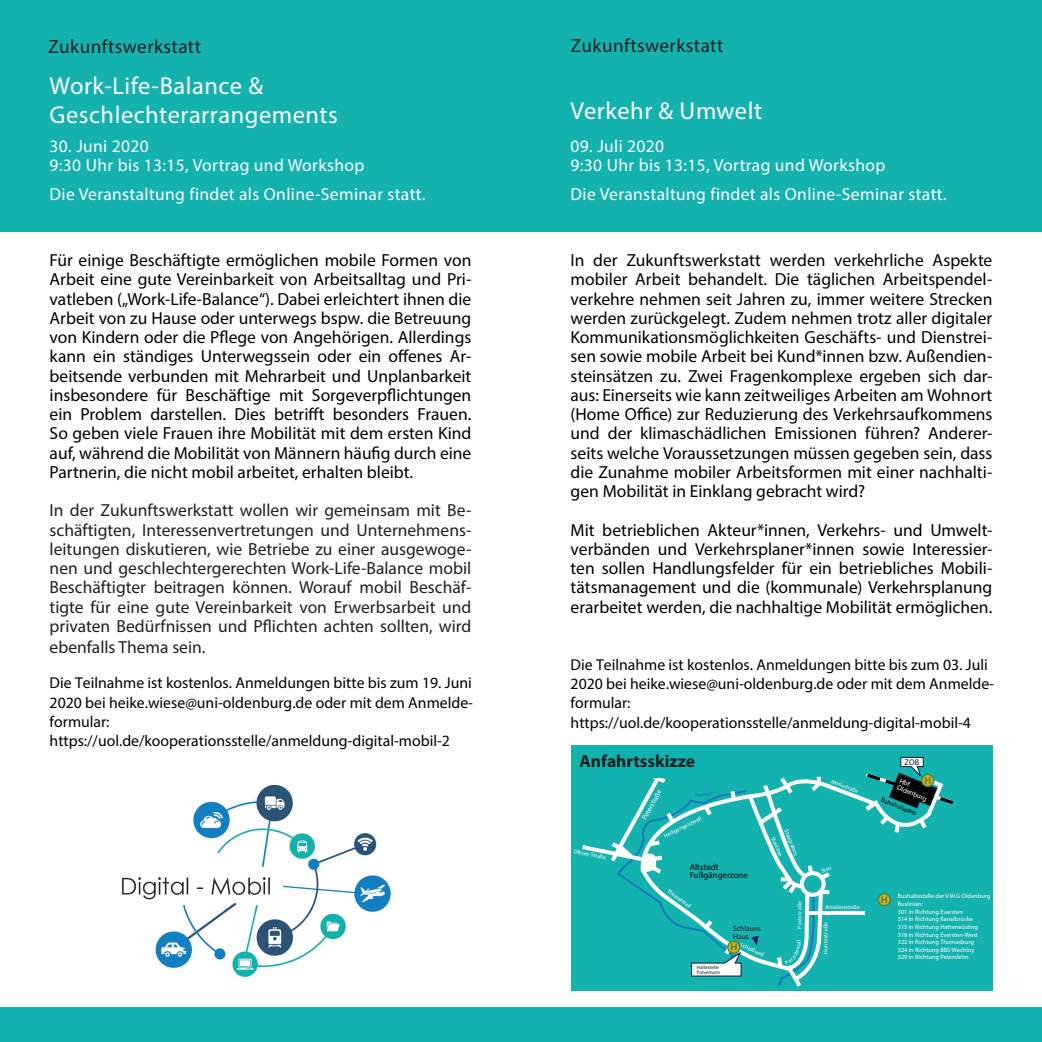
<style>
.page{position:relative;width:1042px;height:1042px;background:#fff}
.page>*{position:absolute;margin:0;border:0;box-sizing:border-box;transform-origin:0 0}
.FlyerUtitel{font:24.5px/29.4px "Myriad Pro";letter-spacing:.02em;color:#fff}
.FlyerUtitel-2{font:19.25px "Myriad Pro";letter-spacing:.02em;color:#231f20}
.t1{font:17.5px/19.2px "Myriad Pro";color:#000;text-align:justify}
.t2{font:17.5px/19.2px "Myriad Pro";color:#231f20;text-align:justify}
.FlyerUtitel-3{font:17.5px "Myriad Pro";letter-spacing:.02em;color:#fff}
.Programm_Topic{font:700 17.5px "Myriad Pro";color:#231f20}
.t3{font:15.75px/19.2px "Myriad Pro";color:#000}
.t4{font:8.92px/8.9px "Myriad Pro";color:#000001}
.t5{font:8.22px "Myriad Pro";color:#061d3a}
.t6{font:7.52px/7.5px "Myriad Pro";color:#231f20}
.t7{font:7px/7px "Myriad Pro";color:#fff}
.t8{font:6.3px/7.7px "Myriad Pro";color:#fff}
.t9{font:6.3px "Myriad Pro";color:#000001}
.t10{font:5.77px "Myriad Pro";color:#1778be}
.t11{font:5.6px "Myriad Pro";color:#fff}
.t12{font:5.08px/5.1px "Myriad Pro";color:#061d3a}
</style>
<div class="page">
<img style="left:121px;top:785px;width:270px;height:191px">
<div style="left:0;top:1007px;width:1042px;height:35px;background:#13b2af"></div>
<div style="left:0;top:0;width:1042px;height:231px;background:#13b2af"></div>
<div style="left:571px;top:746px;width:421px;height:245px;background:#13b2af"></div>
<div style="left:603px;top:746px;width:119px;height:32px;background:#0eb2af"></div>
<svg style="left:582px;top:757px;width:372px;height:230px"></svg>
<p class="FlyerUtitel-2" style="left:48px;top:34px;width:154px">Zukunftswerkstatt</p>
<p class="FlyerUtitel" style="left:50px;top:71px;width:290px">Work-Life-Balance &amp;<br>Geschlechterarrangements</p>
<p class="FlyerUtitel-3" style="left:50px;top:135px;width:101px">30. Juni 2020</p>
<p class="FlyerUtitel-3" style="left:50px;top:154px;width:316px">9:30 Uhr bis 13:15, Vortrag und Workshop</p>
<p class="FlyerUtitel-3" style="left:50px;top:184px;width:377px">Die Veranstaltung findet als Online-Seminar statt.</p>
<p class="t1" style="left:50px;top:250px;width:423px">Für einige Beschäftigte ermöglichen mobile Formen von Arbeit eine gute Vereinbarkeit von Arbeitsalltag und Pri&shy;vatleben („Work-Life-Balance“). Dabei erleichtert ihnen die Arbeit von zu Hause oder unterwegs bspw. die Betreuung von Kindern oder die Pflege von Angehörigen. Allerdings kann ein ständiges Unterwegssein oder ein offenes Ar&shy;beitsende verbunden mit Mehrarbeit und Unplanbarkeit insbesondere für Beschäftige mit Sorgeverpflichtungen ein Problem darstellen. Dies betrifft besonders Frauen.<br>So geben viele Frauen ihre Mobilität mit dem ersten Kind auf, während die Mobilität von Männern häufig durch eine Partnerin, die nicht mobil arbeitet, erhalten bleibt.</p>
<p class="t2" style="left:50px;top:501px;width:423px">In der Zukunftswerkstatt wollen wir gemeinsam mit Be&shy;schäftigten, Interessenvertretungen und Unternehmens&shy;leitungen diskutieren, wie Betriebe zu einer ausgewoge&shy;nen und geschlechtergerechten Work-Life-Balance mobil Beschäftigter beitragen können. Worauf mobil Beschäf&shy;tigte für eine gute Vereinbarkeit von Erwerbsarbeit und privaten Bedürfnissen und Pflichten achten sollten, wird</p>
<p class="t2" style="left:50px;top:637px;width:157px">ebenfalls Thema sein.</p>
<p class="t3" style="left:50px;top:673px;width:425px">Die Teilnahme ist kostenlos. Anmeldungen bitte bis zum 19. Juni 2020 bei heike.wiese@uni-oldenburg.de oder mit dem Anmelde&shy;formular: https://uol.de/kooperationsstelle/anmeldung-digital-mobil-2</p>
<p class="FlyerUtitel-2" style="left:570px;top:34px;width:154px">Zukunftswerkstatt</p>
<p class="FlyerUtitel" style="left:570px;top:95px;width:193px">Verkehr &amp; Umwelt</p>
<p class="FlyerUtitel-3" style="left:570px;top:135px;width:95px">09. Juli 2020</p>
<p class="FlyerUtitel-3" style="left:570px;top:154px;width:316px">9:30 Uhr bis 13:15, Vortrag und Workshop</p>
<p class="FlyerUtitel-3" style="left:570px;top:184px;width:377px">Die Veranstaltung findet als Online-Seminar statt.</p>
<p class="t1" style="left:570px;top:250px;width:423px">In der Zukunftswerkstatt werden verkehrliche Aspekte mobiler Arbeit behandelt. Die täglichen Arbeitspendel&shy;verkehre nehmen seit Jahren zu, immer weitere Strecken werden zurückgelegt. Zudem nehmen trotz aller digitaler Kommunikationsmöglichkeiten Geschäfts- und Dienstrei&shy;sen sowie mobile Arbeit bei Kund*innen bzw. Außendien&shy;steinsätzen zu. Zwei Fragenkomplexe ergeben sich dar&shy;aus: Einerseits wie kann zeitweiliges Arbeiten am Wohnort (Home Office) zur Reduzierung des Verkehrsaufkommens und der klimaschädlichen Emissionen führen? Anderer&shy;seits welche Voraussetzungen müssen gegeben sein, dass die Zunahme mobiler Arbeitsformen mit einer nachhalti&shy;gen Mobilität in Einklang gebracht wird?</p>
<p class="t1" style="left:570px;top:520px;width:423px">Mit betrieblichen Akteur*innen, Verkehrs- und Umwelt&shy;verbänden und Verkehrsplaner*innen sowie Interessier&shy;ten sollen Handlungsfelder für ein betriebliches Mobili&shy;tätsmanagement und die (kommunale) Verkehrsplanung erarbeitet werden, die nachhaltige Mobilität ermöglichen.</p>
<p class="t3" style="left:570px;top:655px;width:425px">Die Teilnahme ist kostenlos. Anmeldungen bitte bis zum 03. Juli 2020 bei heike.wiese@uni-oldenburg.de oder mit dem Anmelde&shy;formular: https://uol.de/kooperationsstelle/anmeldung-digital-mobil-4</p>
<p class="Programm_Topic" style="left:579px;top:749px;width:117px">Anfahrtsskizze</p>
<p class="t11" style="left:575px;top:847px;width:34px;rotate:12deg">Ofener Straße</p>
<p class="t7" style="left:641px;top:817px;width:34px;rotate:-61deg">Peterstraße</p>
<p class="t10" style="left:694px;top:791px;width:19px;rotate:-8deg">Haaren</p>
<p class="t11" style="left:663px;top:833px;width:42px;rotate:-26deg">Heiligengeistwall</p>
<p class="t4" style="left:690px;top:862px;width:60px">Altstadt<br>Fußgängerzone</p>
<p class="t11" style="left:670px;top:887px;width:29px;rotate:36deg">Theaterwall</p>
<p class="t6" style="left:733px;top:924px;width:29px">Schlaues<br>Haus</p>
<p class="t11" style="left:789px;top:828px;width:29px;rotate:68deg">Staugraben</p>
<p class="t11" style="left:776px;top:835px;width:22px;rotate:66deg">Staulinie</p>
<p class="t11" style="left:796px;top:929px;width:29px;rotate:-90deg">P eßar tstso</p>
<p class="t12" style="left:697px;top:964px;width:25px">Haltestelle<br>Pulverturm</p>
<p class="t11" style="left:742px;top:941px;width:27px;rotate:25deg">Schloßwall</p>
<p class="t11" style="left:832px;top:777px;width:30px;rotate:21deg">Moslestraße</p>
<p class="t11" style="left:820px;top:868px;width:12px;rotate:-22deg">Stau</p>
<p class="t11" style="left:825px;top:904px;width:36px">Amalienstraße</p>
<p class="t11" style="left:822px;top:953px;width:33px;rotate:-90deg">H eßar tsetnu</p>
<p class="t5" style="left:904px;top:757px;width:16px">ZOB</p>
<p class="t9" style="left:883px;top:795px;width:39px;rotate:22deg">Bahnhofsplatz</p>
<p class="t7" style="left:901px;top:777px;width:33px;rotate:22deg">Hbf<br>Oldenburg</p>
<p class="t8" style="left:898px;top:892px;width:94px">Bushaltestelle der V.W.G Oldenburg<br>Buslinien:<br>301 in Richtung Eversten<br>314 in Richtung Kanalbrücke<br>315 in Richtung Hatterwüsting<br>318 in Richtung Eversten-West<br>322 in Richtung Thomasburg<br>324 in Richtung BBS Wechloy<br>329 in Richtung Petersfehn</p>
</div>
